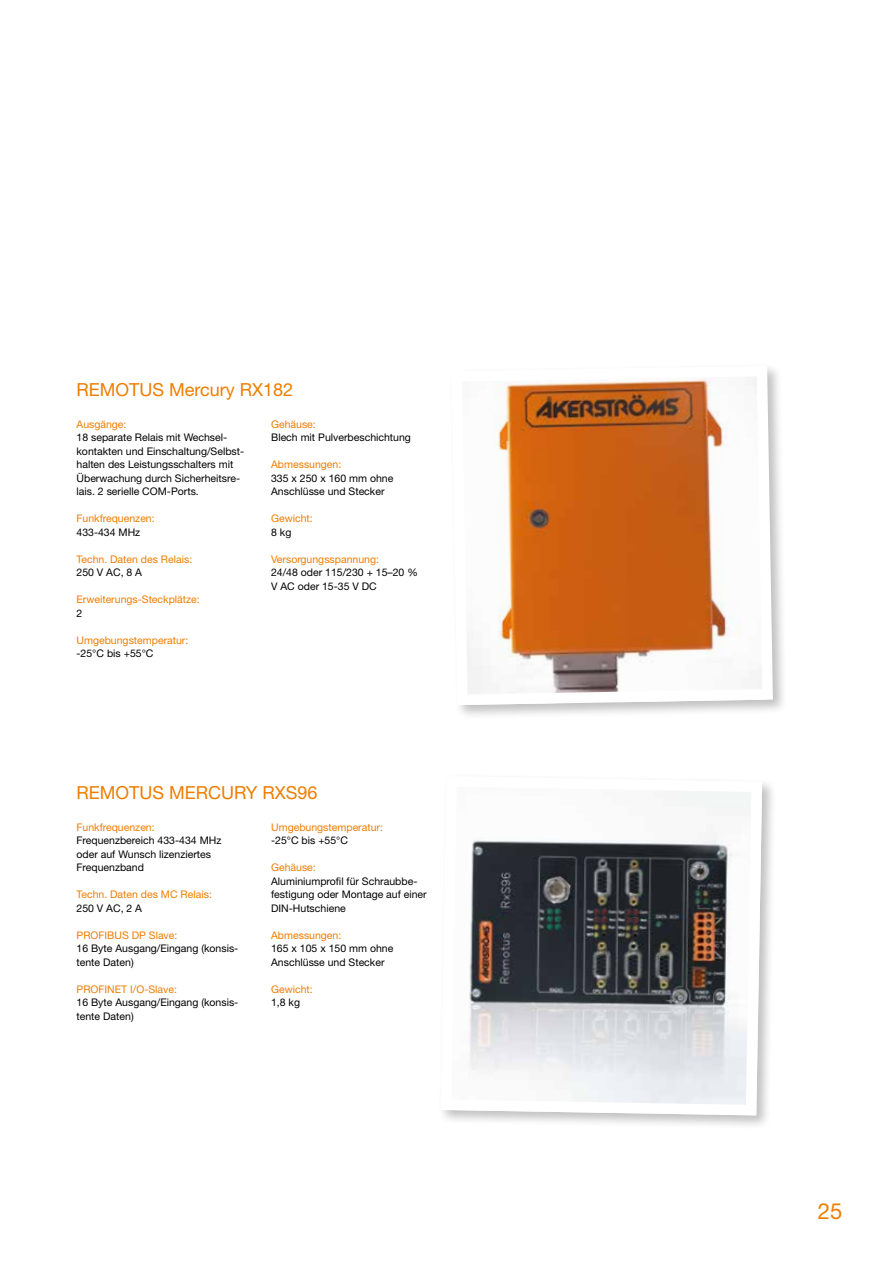
<style>
.page{position:relative;width:893px;height:1263px;background:#fff}
.page>*{position:absolute;margin:0;border:0;box-sizing:border-box;transform-origin:0 0}
.t1{font:22.2px "Helvetica Neue";color:#ef7d00}
.t2{font:18px "Helvetica Neue";color:#ef7d00}
.t3{font:10.5px/13.5px "Helvetica Neue";color:#000}
.t4{font:10.5px "Helvetica Neue";color:#ef7d00}
</style>
<div class="page">
<div style="left:448px;top:363px;width:340px;height:357px;background:#000;opacity:.25"></div>
<img style="left:462px;top:377px;width:300px;height:317px">
<div style="left:451px;top:366px;width:322px;height:339px;border:10px solid #fff;border-radius:5px"></div>
<div style="left:438px;top:773px;width:339px;height:358px;background:#000;opacity:.25"></div>
<img style="left:441px;top:776px;width:321px;height:339px">
<div style="left:441px;top:776px;width:321px;height:339px;border:10px solid #fff;border-radius:5px"></div>
<h2 class="t2" style="left:77px;top:379px;width:218px">REMOTUS Mercury RX182</h2>
<p class="t4" style="left:77px;top:418px;width:51px">Ausgänge:</p>
<p class="t3" style="left:77px;top:431px;width:169px">18 separate Relais mit Wechsel&shy;kontakten und Einschaltung/Selbst&shy;halten des Leistungsschalters mit Überwachung durch Sicherheitsre&shy;lais. 2 serielle COM-Ports.</p>
<p class="t4" style="left:77px;top:512px;width:80px">Funkfrequenzen:</p>
<p class="t3" style="left:77px;top:525px;width:65px">433-434 MHz</p>
<p class="t4" style="left:77px;top:553px;width:117px">Techn. Daten des Relais:</p>
<p class="t3" style="left:77px;top:566px;width:67px">250 V AC, 8 A</p>
<p class="t4" style="left:77px;top:593px;width:125px">Erweiterungs-Steckplätze:</p>
<p class="t3" style="left:77px;top:606px;width:7px">2</p>
<p class="t4" style="left:77px;top:634px;width:113px">Umgebungstemperatur:</p>
<p class="t3" style="left:77px;top:647px;width:78px">-25°C bis +55°C</p>
<p class="t4" style="left:271px;top:418px;width:46px">Gehäuse:</p>
<p class="t3" style="left:271px;top:431px;width:141px">Blech mit Pulverbeschichtung</p>
<p class="t4" style="left:271px;top:458px;width:72px">Abmessungen:</p>
<p class="t3" style="left:271px;top:471px;width:124px">335 x 250 x 160 mm ohne<br>Anschlüsse und Stecker</p>
<p class="t4" style="left:271px;top:512px;width:43px">Gewicht:</p>
<p class="t3" style="left:271px;top:525px;width:22px">8 kg</p>
<p class="t4" style="left:271px;top:553px;width:109px">Versorgungsspannung:</p>
<p class="t3" style="left:271px;top:566px;width:148px">24/48 oder 115/230 + 15–20 %<br>V AC oder 15-35 V DC</p>
<h2 class="t2" style="left:77px;top:782px;width:243px">REMOTUS MERCURY RXS96</h2>
<p class="t4" style="left:77px;top:821px;width:80px">Funkfrequenzen:</p>
<p class="t3" style="left:77px;top:834px;width:146px">Frequenzbereich 433-434 MHz oder auf Wunsch lizenziertes<br>Frequenzband</p>
<p class="t4" style="left:77px;top:888px;width:137px">Techn. Daten des MC Relais:</p>
<p class="t3" style="left:77px;top:901px;width:67px">250 V AC, 2 A</p>
<p class="t4" style="left:77px;top:929px;width:102px">PROFIBUS DP Slave:</p>
<p class="t3" style="left:77px;top:942px;width:163px">16 Byte Ausgang/Eingang (konsis&shy;tente Daten)</p>
<p class="t4" style="left:77px;top:983px;width:102px">PROFINET I/O-Slave:</p>
<p class="t3" style="left:77px;top:996px;width:163px">16 Byte Ausgang/Eingang (konsis&shy;tente Daten)</p>
<p class="t4" style="left:271px;top:821px;width:113px">Umgebungstemperatur:</p>
<p class="t3" style="left:271px;top:834px;width:78px">-25°C bis +55°C</p>
<p class="t4" style="left:271px;top:861px;width:46px">Gehäuse:</p>
<p class="t3" style="left:271px;top:874px;width:157px">Aluminiumprofil für Schraubbe&shy;festigung oder Montage auf einer<br>DIN-Hutschiene</p>
<p class="t4" style="left:271px;top:929px;width:72px">Abmessungen:</p>
<p class="t3" style="left:271px;top:942px;width:124px">165 x 105 x 150 mm ohne<br>Anschlüsse und Stecker</p>
<p class="t4" style="left:271px;top:983px;width:43px">Gewicht:</p>
<p class="t3" style="left:271px;top:996px;width:30px">1,8 kg</p>
<h1 class="t1" style="left:818px;top:1198px;width:26px">25</h1>
</div>
